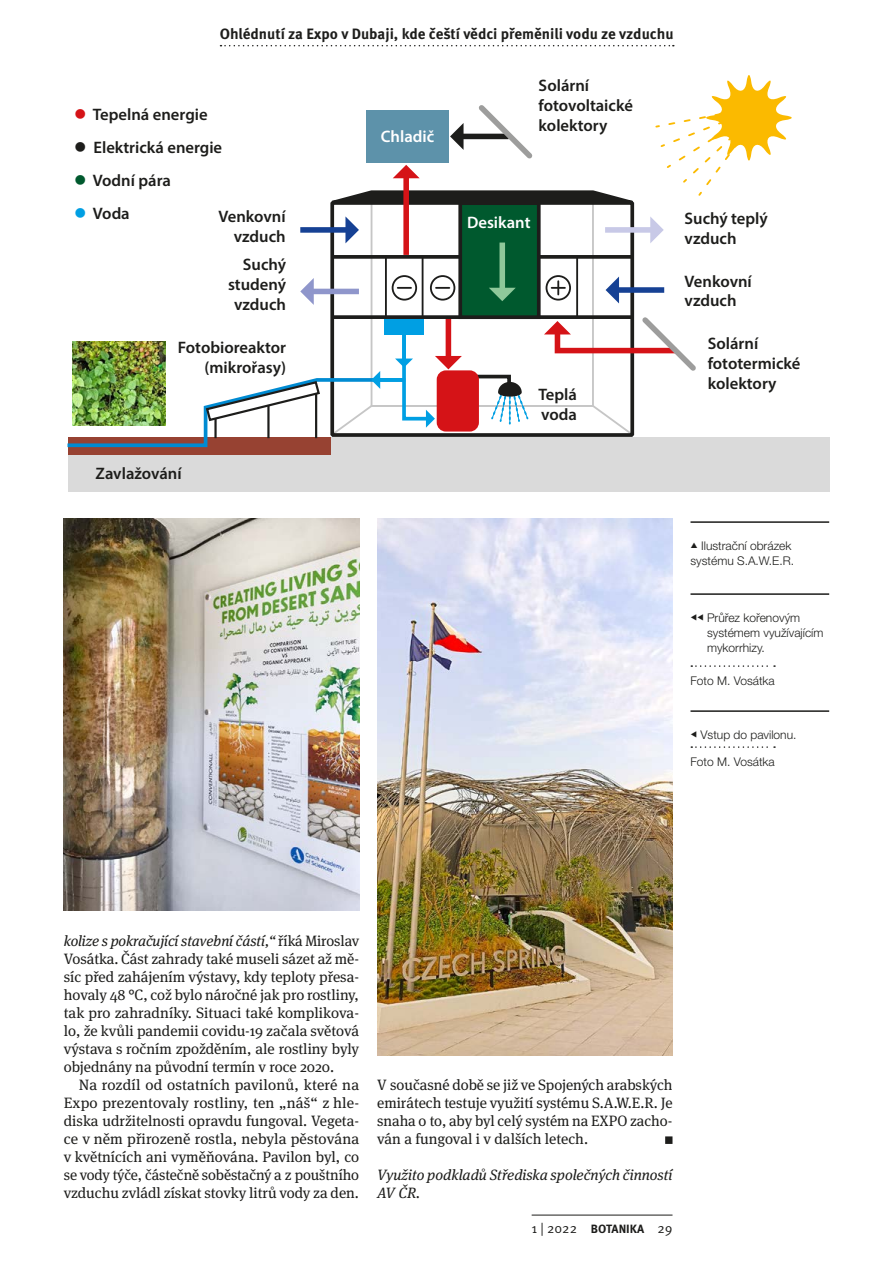
<style>
.page{position:relative;width:893px;height:1263px;background:#fff}
.page>*{position:absolute;margin:0;border:0;box-sizing:border-box;transform-origin:0 0}
.t1{font:600 16.65px/20px "Myriad Pro";color:#1d1d1b}
.t2{font:600 16.65px "Myriad Pro";color:#fff}
.t-last_bullet{font:15px/18px "Meta Serif Pro";letter-spacing:-.005em;color:#1d1d1b;text-align:justify}
.t2-x{font:15px/18px "Meta Serif Pro";color:#1d1d1b;text-align:justify}
.záhlaví{font:700 15px "Meta Pro";color:#1d1d1b}
.t9_Poděkování{font:italic 15px/18px "Meta Serif Pro";color:#1d1d1b}
.t3{font:13.5px "Meta Pro Norm";color:#1d1d1b}
.Popisky_obrázků{font:300 12px/15px "Helvetica Neue LT Pro";color:#1d1d1b;text-align:right}
.Autor_Fotky{font:300 12px "Helvetica Neue LT Pro";color:#1d1d1b}
.s1{color:#d51317}
.s2{color:#00592e}
.s3{color:#009fe3}
.s4{font-style:italic}
.s5{font-family:"Meta Pro";font-weight:700;font-size:12px}
</style>
<div class="page">
<img style="left:64px;top:519px;width:295px;height:392px">
<img style="left:377px;top:519px;width:295px;height:536px">
<div style="left:68px;top:437px;width:761px;height:54px;background:#dadada"></div>
<div style="left:68px;top:437px;width:263px;height:17px;background:#974232"></div>
<div style="left:367px;top:110px;width:82px;height:53px;background:#5d92aa"></div>
<svg style="left:332px;top:255px;width:300px;height:4px"></svg>
<div style="left:460px;top:203px;width:79px;height:114px;background:#00592e"></div>
<div style="left:458px;top:201px;width:83px;height:118px;border:4px solid #1d1d1b"></div>
<svg style="left:330px;top:190px;width:305px;height:17px"></svg>
<hr style="left:385px;top:258px;width:2px;height:58px;background:#1d1d1b">
<hr style="left:422px;top:258px;width:1px;height:58px;background:#1d1d1b">
<hr style="left:576px;top:258px;width:2px;height:58px;background:#1d1d1b">
<div style="left:462px;top:134px;width:47px;height:5px;background:#1d1d1b"></div>
<svg style="left:450px;top:123px;width:14px;height:27px"></svg>
<div style="left:499px;top:243px;width:6px;height:47px;background:#8ec89a"></div>
<svg style="left:489px;top:288px;width:27px;height:13px"></svg>
<div style="left:403px;top:176px;width:6px;height:79px;background:#d51317"></div>
<svg style="left:393px;top:165px;width:27px;height:13px"></svg>
<div style="left:617px;top:287px;width:47px;height:6px;background:#164194"></div>
<svg style="left:606px;top:277px;width:13px;height:26px"></svg>
<div style="left:312px;top:289px;width:47px;height:5px;background:#8f96cb"></div>
<svg style="left:300px;top:278px;width:14px;height:27px"></svg>
<div style="left:300px;top:227px;width:47px;height:6px;background:#164194"></div>
<svg style="left:345px;top:216px;width:14px;height:27px"></svg>
<div style="left:605px;top:227px;width:47px;height:6px;background:#c8c9e7"></div>
<svg style="left:650px;top:217px;width:14px;height:26px"></svg>
<svg style="left:474px;top:105px;width:59px;height:54px"></svg>
<div style="left:546px;top:275px;width:25px;height:26px;border:2px solid #1d1d1b;border-radius:50%"></div>
<svg style="left:552px;top:281px;width:13px;height:13px"></svg>
<div style="left:430px;top:275px;width:25px;height:26px;border:2px solid #1d1d1b;border-radius:50%"></div>
<svg style="left:436px;top:287px;width:13px;height:2px"></svg>
<div style="left:392px;top:275px;width:25px;height:26px;border:2px solid #1d1d1b;border-radius:50%"></div>
<svg style="left:398px;top:287px;width:13px;height:2px"></svg>
<svg style="left:655px;top:75px;width:137px;height:121px"></svg>
<svg style="left:67px;top:312px;width:629px;height:136px"></svg>
<div style="left:437px;top:370px;width:42px;height:62px;background:#d51317;border-radius:9px"></div>
<img style="left:72px;top:341px;width:94px;height:85px">
<hr style="left:690px;top:521px;width:139px;height:2px;background:#1d1d1b">
<div style="left:665px;top:1136px;width:7px;height:8px;background:#1d1d1b"></div>
<hr style="left:690px;top:710px;width:139px;height:2px;background:#1d1d1b">
<svg style="left:691px;top:746px;width:84px;height:2px"></svg>
<hr style="left:690px;top:593px;width:139px;height:2px;background:#1d1d1b">
<svg style="left:691px;top:665px;width:84px;height:2px"></svg>
<hr style="left:532px;top:1215px;width:140px;height:1px;background:#1d1d1b">
<svg style="left:220px;top:45px;width:454px;height:1px"></svg>
<p class="záhlaví" style="left:220px;top:22px;width:455px">Ohlédnutí za Expo v Dubaji, kde čeští vědci přeměnili vodu ze vzduchu</p>
<p class="t1" style="left:74px;top:104px;width:135px"><span class="s1">●</span> Tepelná energie</p>
<p class="t1" style="left:74px;top:137px;width:150px">● Elektrická energie</p>
<p class="t1" style="left:74px;top:170px;width:98px"><span class="s2">●</span> Vodní pára</p>
<p class="t1" style="left:74px;top:203px;width:57px"><span class="s3">●</span> Voda</p>
<p class="t1" style="left:218px;top:206px;width:69px;text-align:right">Venkovní vzduch</p>
<p class="t1" style="left:228px;top:254px;width:60px;text-align:right">Suchý studený vzduch</p>
<p class="t1" style="left:178px;top:337px;width:110px;text-align:right">Fotobioreaktor (mikrořasy)</p>
<p class="t2" style="left:381px;top:125px;width:55px">Chladič</p>
<p class="t1" style="left:539px;top:75px;width:96px">Solární fotovoltaické kolektory</p>
<p class="t2" style="left:467px;top:212px;width:65px">Desikant</p>
<p class="t1" style="left:538px;top:384px;width:40px">Teplá voda</p>
<p class="t1" style="left:685px;top:208px;width:85px">Suchý teplý vzduch</p>
<p class="t1" style="left:685px;top:271px;width:69px">Venkovní vzduch</p>
<p class="t1" style="left:708px;top:333px;width:94px">Solární fototermické kolektory</p>
<p class="t1" style="left:96px;top:463px;width:88px">Zavlažování</p>
<p class="Popisky_obrázků" style="left:690px;top:538px;width:105px">Ilustrační obrázek systému S.A.W.E.R.</p>
<p class="Popisky_obrázků" style="left:707px;top:610px;width:118px;text-align:left;text-indent:-17px">▼▼ Průřez kořenovým systémem využívajícím mykorrhizy.</p>
<p class="Autor_Fotky" style="left:690px;top:673px;width:86px">Foto M. Vosátka</p>
<p class="Popisky_obrázků" style="left:690px;top:727px;width:107px">▼ Vstup do pavilonu.</p>
<p class="Autor_Fotky" style="left:690px;top:754px;width:86px">Foto M. Vosátka</p>
<p class="t2-x" style="left:64px;top:931px;width:297px"><span class="s4">kolize s pokračující stavební částí,“</span> říká Miroslav Vosátka. Část zahrady také museli sázet až mě&shy;síc před zahájením výstavy, kdy teploty přesa&shy;hovaly 48 °C, což bylo náročné jak pro rostliny, tak pro zahradníky. Situaci také komplikova&shy;lo, že kvůli pandemii covidu-19 začala světová výstava s ročním zpožděním, ale rostliny byly objednány na původní termín v roce 2020.</p>
<p class="t-last_bullet" style="left:64px;top:1075px;width:297px;text-indent:15px">Na rozdíl od ostatních pavilonů, které na Expo prezentovaly rostliny, ten „náš“ z hle&shy;diska udržitelnosti opravdu fungoval. Vegeta&shy;ce v něm přirozeně rostla, nebyla pěstována v květnících ani vyměňována. Pavilon byl, co se vody týče, částečně soběstačný a z pouštního vzduchu zvládl získat stovky litrů vody za den.</p>
<p class="t-last_bullet" style="left:377px;top:1075px;width:297px">V současné době se již ve Spojených arabských emirátech testuje využití systému S.A.W.E.R. Je snaha o to, aby byl celý systém na EXPO zacho&shy;ván a fungoval i v dalších letech.</p>
<p class="t9_Poděkování" style="left:377px;top:1165px;width:297px">Využito podkladů Střediska společných činností<br>AV ČR.</p>
<p class="t3" style="left:532px;top:1218px;width:142px">1 | 2022 <span class="s5">BOTANIKA</span> 29</p>
</div>
